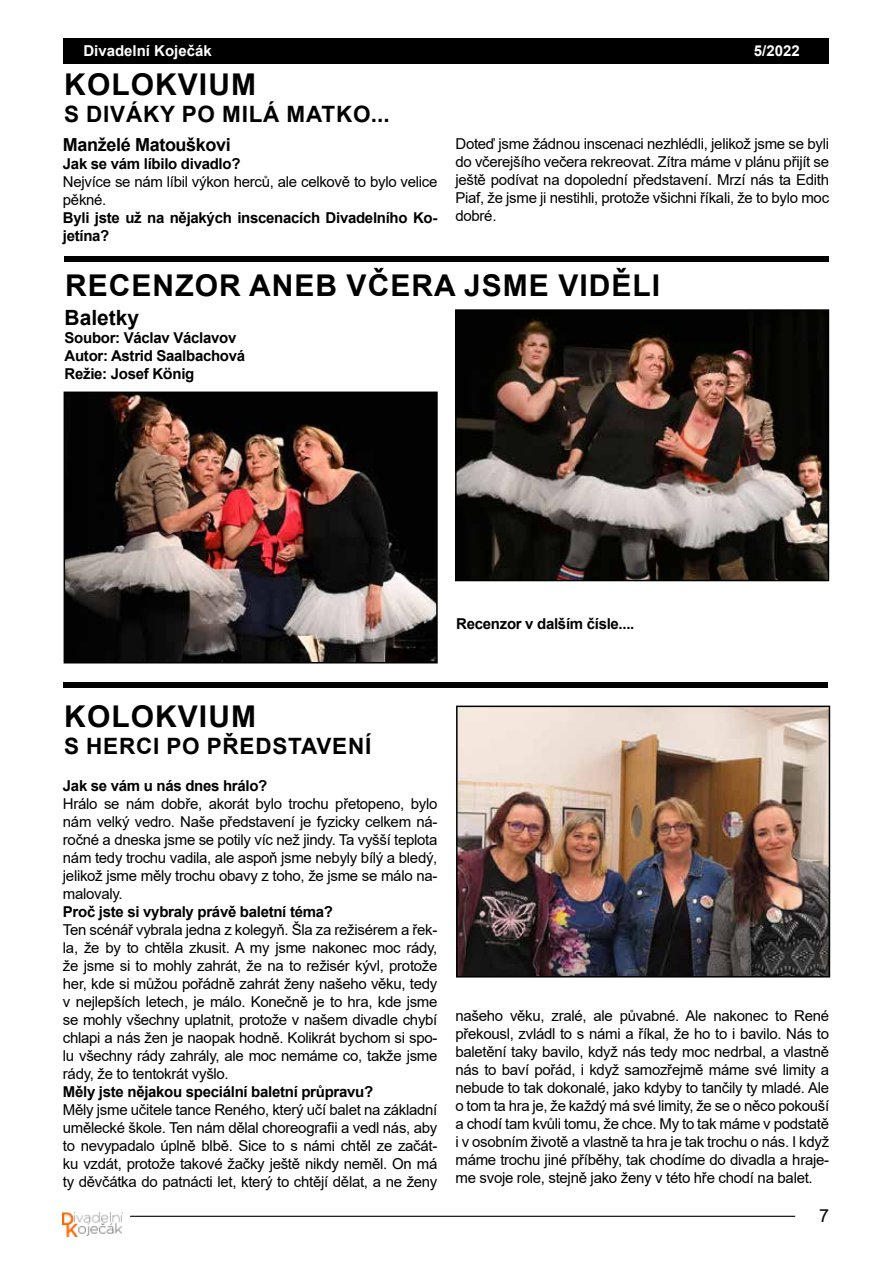
<style>
.page{position:relative;width:893px;height:1263px;background:#fff}
.page>*{position:absolute;margin:0;border:0;box-sizing:border-box;transform-origin:0 0}
.t1{font:700 30px "Arial";letter-spacing:.035em;color:#000}
.t2{font:700 22.5px "Arial";letter-spacing:.035em;color:#000}
.t3{font:700 21px "Arial";color:#000}
.t4{font:700 18px "Arial";letter-spacing:-.02em;color:#000}
.t5{font:18px "Arial";color:#000}
.t6{font:15px/18px "Arial";letter-spacing:-.02em;color:#000;text-align:justify}
.t7{font:700 15px/18px "Arial";letter-spacing:-.02em;color:#000}
.t8{font:700 15px "Arial";color:#fff}
</style>
<div class="page">
<hr style="left:130px;top:1216px;width:665px;height:1px;background:#000">
<div style="left:64px;top:38px;width:765px;height:26px;background:#000"></div>
<img style="left:63px;top:1212px;width:59px;height:24px">
<div style="left:63px;top:682px;width:764px;height:5px;background:#000"></div>
<div style="left:65px;top:256px;width:764px;height:5px;background:#000"></div>
<img style="left:458px;top:312px;width:368px;height:266px">
<div style="left:455px;top:309px;width:374px;height:272px;border:2px solid #000"></div>
<img style="left:67px;top:395px;width:368px;height:265px">
<div style="left:64px;top:392px;width:374px;height:271px;border:2px solid #000"></div>
<img style="left:459px;top:709px;width:368px;height:265px">
<div style="left:456px;top:706px;width:374px;height:271px;border:2px solid #000"></div>
<p class="t8" style="left:83px;top:40px;width:130px">Divadelní Koječák</p>
<p class="t8" style="left:754px;top:40px;width:47px">5/2022</p>
<h1 class="t1" style="left:64px;top:64px;width:193px">KOLOKVIUM</h1>
<h2 class="t2" style="left:64px;top:99px;width:327px">S DIVÁKY PO MILÁ MATKO...</h2>
<p class="t4" style="left:63px;top:132px;width:169px">Manželé Matouškovi</p>
<p class="t7" style="left:63px;top:155px;width:179px">Jak se vám líbilo divadlo?</p>
<p class="t6" style="left:63px;top:173px;width:376px">Nejvíce se nám líbil výkon herců, ale celkově to bylo velice pěkné.</p>
<p class="t7" style="left:63px;top:209px;width:376px">Byli jste už na nějakých inscenacích Divadelního Ko&shy;jetína?</p>
<p class="t6" style="left:455px;top:134px;width:375px">Doteď jsme žádnou inscenaci nezhlédli, jelikož jsme se byli do včerejšího večera rekreovat. Zítra máme v plánu přijít se ještě podívat na dopolední představení. Mrzí nás ta Edith Piaf, že jsme ji nestihli, protože všichni říkali, že to bylo moc dobré.</p>
<h1 class="t1" style="left:65px;top:265px;width:597px">RECENZOR ANEB VČERA JSME VIDĚLI</h1>
<h3 class="t3" style="left:65px;top:302px;width:76px">Baletky</h3>
<p class="t7" style="left:65px;top:328px;width:182px">Soubor: Václav Václavov<br>Autor: Astrid Saalbachová<br>Režie: Josef KÖnig</p>
<p class="t7" style="left:456px;top:615px;width:180px">Recenzor v dalším čísle....</p>
<h1 class="t1" style="left:64px;top:696px;width:193px">KOLOKVIUM</h1>
<h2 class="t2" style="left:64px;top:731px;width:309px">S HERCI PO PŘEDSTAVENÍ</h2>
<p class="t7" style="left:63px;top:776px;width:206px">Jak se vám u nás dnes hrálo?</p>
<p class="t6" style="left:63px;top:794px;width:376px">Hrálo se nám dobře, akorát bylo trochu přetopeno, bylo nám velký vedro. Naše představení je fyzicky celkem ná&shy;ročné a dneska jsme se potily víc než jindy. Ta vyšší teplota nám tedy trochu vadila, ale aspoň jsme nebyly bílý a bledý, jelikož jsme měly trochu obavy z toho, že jsme se málo na&shy;malovaly.</p>
<p class="t7" style="left:63px;top:902px;width:272px">Proč jste si vybraly právě baletní téma?</p>
<p class="t6" style="left:63px;top:920px;width:376px">Ten scénář vybrala jedna z kolegyň. Šla za režisérem a řek&shy;la, že by to chtěla zkusit. A my jsme nakonec moc rády, že jsme si to mohly zahrát, že na to režisér kývl, protože her, kde si můžou pořádně zahrát ženy našeho věku, tedy v nejlepších letech, je málo. Konečně je to hra, kde jsme se mohly všechny uplatnit, protože v našem divadle chybí chlapi a nás žen je naopak hodně. Kolikrát bychom si spo&shy;lu všechny rády zahrály, ale moc nemáme co, takže jsme rády, že to tentokrát vyšlo.</p>
<p class="t7" style="left:63px;top:1082px;width:312px">Měly jste nějakou speciální baletní průpravu?</p>
<p class="t6" style="left:63px;top:1100px;width:376px">Měly jsme učitele tance Reného, který učí balet na základní umělecké škole. Ten nám dělal choreografii a vedl nás, aby to nevypadalo úplně blbě. Sice to s námi chtěl ze začát&shy;ku vzdát, protože takové žačky ještě nikdy neměl. On má ty děvčátka do patnácti let, který to chtějí dělat, a ne ženy</p>
<p class="t6" style="left:455px;top:1006px;width:375px">našeho věku, zralé, ale půvabné. Ale nakonec to René překousl, zvládl to s námi a říkal, že ho to i bavilo. Nás to baletění taky bavilo, když nás tedy moc nedrbal, a vlastně nás to baví pořád, i když samozřejmě máme své limity a nebude to tak dokonalé, jako kdyby to tančily ty mladé. Ale o tom ta hra je, že každý má své limity, že se o něco pokouší a chodí tam kvůli tomu, že chce. My to tak máme v podstatě i v osobním životě a vlastně ta hra je tak trochu o nás. I když máme trochu jiné příběhy, tak chodíme do divadla a hraje&shy;me svoje role, stejně jako ženy v této hře chodí na balet.</p>
<p class="t5" style="left:819px;top:1203px;width:12px">7</p>
</div>
